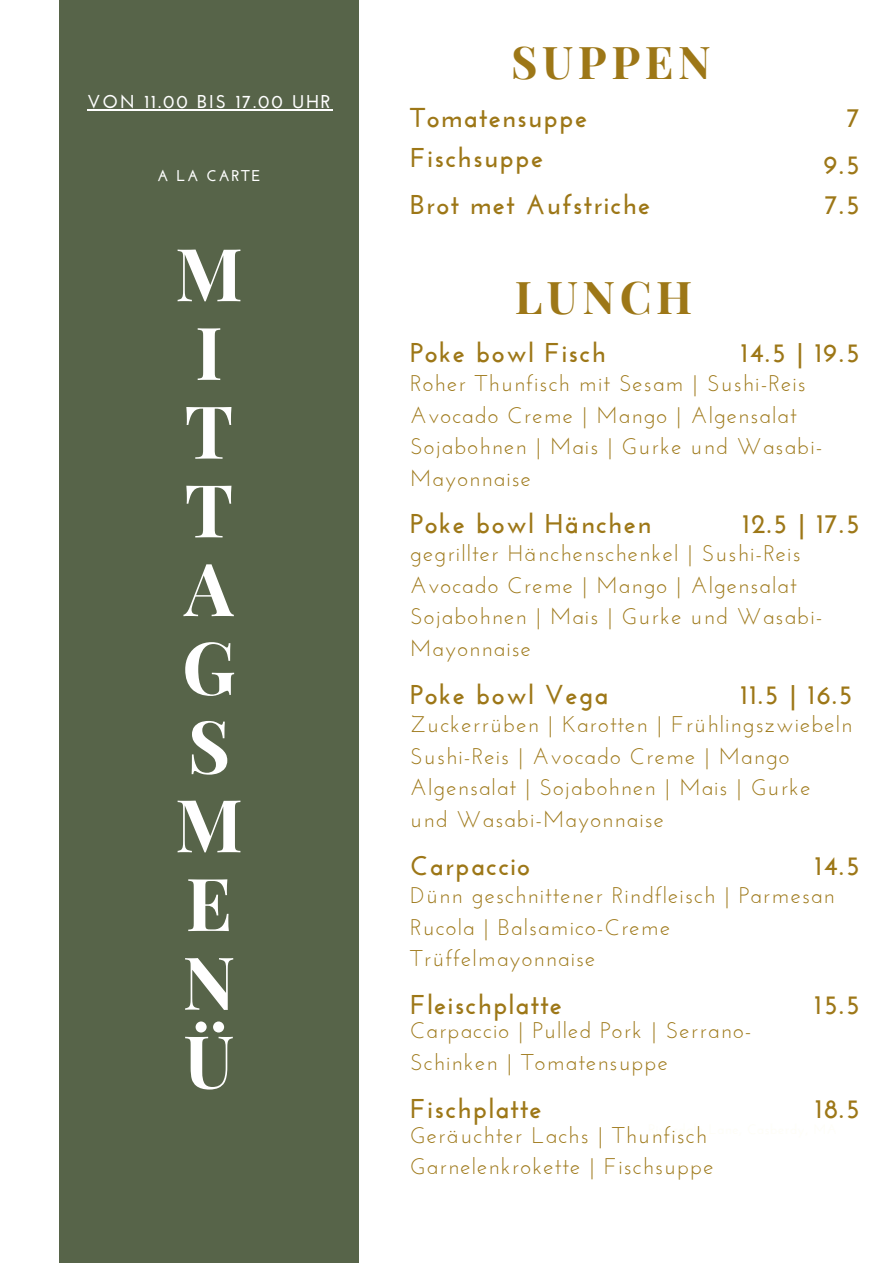
<style>
.page{position:relative;width:893px;height:1264px;background:#fff}
.page>*{position:absolute;margin:0;border:0;box-sizing:border-box;transform-origin:0 0}
.t1{font:700 73.05px/78.8px "Playfair Display";color:#fff}
.t2{font:700 45.15px "Playfair Display";letter-spacing:.1em;color:#9d7717}
.t3{font:700 27.15px "Josefin Sans";letter-spacing:.05em;color:#9d7717}
.t4{font:22.65px/31.5px "Josefin Sans";letter-spacing:.05em;color:#9d7717}
.t5{font:700 18.6px "Josefin Sans";letter-spacing:.1em;color:#fff}
.t6{font:700 15.6px "Josefin Sans";letter-spacing:.1em;color:#fff}
</style>
<div class="page">
<div style="left:59px;top:0;width:299px;height:1262px;background:#576449"></div>
<hr style="left:87px;top:110px;width:245px;height:1px;background:#fff">
<p class="t5" style="left:87px;top:94px;width:245px">VON 11.00 BIS 17.00 UHR</p>
<p class="t6" style="left:157px;top:169px;width:105px">A LA CARTE</p>
<h1 class="t1" style="left:175px;top:231px;width:69px">M<br>I<br>T<br>T<br>A<br>G<br>S<br>M<br>E<br>N<br>Ü</h1>
<h2 class="t2" style="left:511px;top:30px;width:201px">SUPPEN</h2>
<p class="t3" style="left:410px;top:106px;width:178px">Tomatensuppe</p>
<p class="t3" style="left:847px;top:106px;width:14px">7</p>
<p class="t3" style="left:410px;top:147px;width:134px">Fischsuppe</p>
<p class="t3" style="left:823px;top:154px;width:38px">9.5</p>
<p class="t3" style="left:410px;top:193px;width:242px">Brot met Aufstriche</p>
<p class="t3" style="left:825px;top:193px;width:36px">7.5</p>
<h2 class="t2" style="left:514px;top:265px;width:179px">LUNCH</h2>
<p class="t3" style="left:410px;top:342px;width:197px">Poke bowl Fisch</p>
<p class="t3" style="left:740px;top:342px;width:121px">14.5 | 19.5</p>
<p class="t4" style="left:410px;top:370px;width:413px">Roher Thunfisch mit Sesam | Sushi-Reis<br>Avocado Creme | Mango | Algensalat<br>Sojabohnen | Mais | Gurke und Wasabi-<br>Mayonnaise</p>
<p class="t3" style="left:410px;top:513px;width:242px">Poke bowl Hänchen</p>
<p class="t3" style="left:742px;top:513px;width:119px">12.5 | 17.5</p>
<p class="t4" style="left:410px;top:540px;width:413px">gegrillter Hänchenschenkel | Sushi-Reis<br>Avocado Creme | Mango | Algensalat<br>Sojabohnen | Mais | Gurke und Wasabi-<br>Mayonnaise</p>
<p class="t3" style="left:410px;top:683px;width:199px">Poke bowl Vega</p>
<p class="t4" style="left:410px;top:711px;width:443px">Zuckerrüben | Karotten | Frühlingszwiebeln Sushi-Reis | Avocado Creme | Mango Algensalat | Sojabohnen | Mais | Gurke und Wasabi-Mayonnaise</p>
<p class="t3" style="left:410px;top:854px;width:121px">Carpaccio</p>
<p class="t4" style="left:410px;top:882px;width:426px">Dünn geschnittener Rindfleisch | Parmesan<br>Rucola | Balsamico-Creme<br>Trüffelmayonnaise</p>
<p class="t3" style="left:740px;top:683px;width:113px">11.5 | 16.5</p>
<p class="t3" style="left:814px;top:854px;width:47px">14.5</p>
<p class="t3" style="left:410px;top:993px;width:153px">Fleischplatte</p>
<p class="t4" style="left:410px;top:1016px;width:343px">Carpaccio | Pulled Pork | Serrano-<br>Schinken | Tomatensuppe</p>
<p class="t3" style="left:410px;top:1097px;width:133px">Fischplatte</p>
<p class="t4" style="left:410px;top:1121px;width:305px">Geräuchter Lachs | Thunfisch<br>Garnelenkrokette | Fischsuppe</p>
<p class="t3" style="left:814px;top:993px;width:47px">15.5</p>
<p class="t3" style="left:815px;top:1097px;width:46px">18.5</p>
</div>
